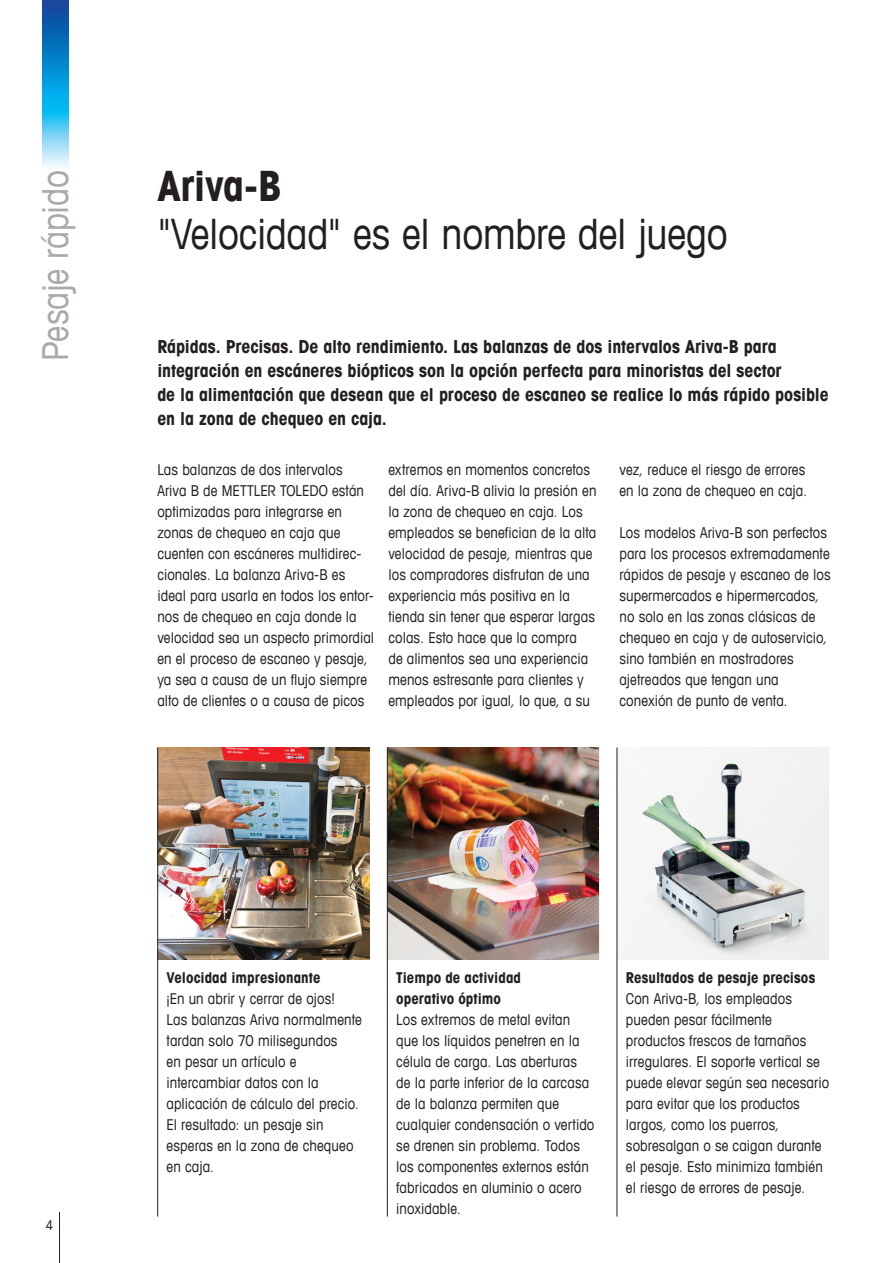
<style>
.page{position:relative;width:893px;height:1263px;background:#fff}
.page>*{position:absolute;margin:0;border:0;box-sizing:border-box;transform-origin:0 0}
.t1{font:condensed 42px "Avant Garde Com";letter-spacing:-.005em;color:#231f20}
.t2{font:700 condensed 42px "Avant Garde Com";letter-spacing:-.015em;color:#231f20}
.t3{font:condensed 36px "Avant Garde Com";letter-spacing:-.01em;color:#a8a9ad}
.t4{font:700 condensed 18px/24px "Avant Garde Com";letter-spacing:-.005em;color:#231f20}
.t5{font:condensed 15px/21px "Avant Garde Com";letter-spacing:.005em;color:#231f20}
.t6{font:700 condensed 15px/21px "Avant Garde Com";letter-spacing:.005em;color:#231f20}
.t7{font:condensed 13.5px "Avant Garde Com";color:#231f20}
</style>
<div class="page">
<hr style="left:59px;top:1212px;width:1px;height:51px;background:#231f20">
<img style="left:43px;top:0;width:25px;height:167px">
<img style="left:388px;top:747px;width:211px;height:212px">
<img style="left:618px;top:747px;width:211px;height:212px">
<img style="left:158px;top:747px;width:211px;height:212px">
<hr style="left:157px;top:747px;width:1px;height:469px;background:#231f20">
<hr style="left:387px;top:747px;width:1px;height:469px;background:#231f20">
<hr style="left:617px;top:747px;width:1px;height:469px;background:#231f20">
<h2 class="t3" style="left:33px;top:361px;width:192px;rotate:-90deg">Pesaje rápido</h2>
<h1 class="t2" style="left:157px;top:158px;width:126px">Ariva-B</h1>
<h1 class="t1" style="left:157px;top:207px;width:572px">"Velocidad" es el nombre del juego</h1>
<p class="t4" style="left:157px;top:334px;width:673px">Rápidas. Precisas. De alto rendimiento. Las balanzas de dos intervalos Ariva-B para integración en escáneres biópticos son la opción perfecta para minoristas del sector<br>de la alimentación que desean que el proceso de escaneo se realice lo más rápido posible en la zona de chequeo en caja.</p>
<p class="t5" style="left:157px;top:459px;width:218px">Las balanzas de dos intervalos<br>Ariva B de METTLER TOLEDO están optimizadas para integrarse en zonas de chequeo en caja que cuenten con escáneres multidirec&shy;cionales. La balanza Ariva-B es ideal para usarla en todos los entor&shy;nos de chequeo en caja donde la velocidad sea un aspecto primordial en el proceso de escaneo y pesaje, ya sea a causa de un flujo siempre alto de clientes o a causa de picos</p>
<p class="t5" style="left:388px;top:459px;width:210px">extremos en momentos concretos del día. Ariva-B alivia la presión en la zona de chequeo en caja. Los empleados se benefician de la alta velocidad de pesaje, mientras que los compradores disfrutan de una experiencia más positiva en la tienda sin tener que esperar largas colas. Esto hace que la compra<br>de alimentos sea una experiencia menos estresante para clientes y empleados por igual, lo que, a su</p>
<p class="t5" style="left:619px;top:459px;width:189px">vez, reduce el riesgo de errores en la zona de chequeo en caja.</p>
<p class="t5" style="left:619px;top:522px;width:213px">Los modelos Ariva-B son perfectos para los procesos extremadamente rápidos de pesaje y escaneo de los supermercados e hipermercados, no solo en las zonas clásicas de chequeo en caja y de autoservicio, sino también en mostradores ajetreados que tengan una conexión de punto de venta.</p>
<p class="t7" style="left:46px;top:1217px;width:9px">4</p>
<p class="t6" style="left:167px;top:967px;width:155px">Velocidad impresionante</p>
<p class="t5" style="left:167px;top:988px;width:197px">¡En un abrir y cerrar de ojos!<br>Las balanzas Ariva normalmente tardan solo 70 milisegundos<br>en pesar un artículo e intercambiar datos con la aplicación de cálculo del precio.<br>El resultado: un pesaje sin esperas en la zona de chequeo en caja.</p>
<p class="t6" style="left:396px;top:967px;width:126px">Tiempo de actividad operativo óptimo</p>
<p class="t5" style="left:396px;top:1009px;width:200px">Los extremos de metal evitan que los líquidos penetren en la célula de carga. Las aberturas de la parte inferior de la carcasa de la balanza permiten que cualquier condensación o vertido se drenen sin problema. Todos los componentes externos están fabricados en aluminio o acero inoxidable.</p>
<p class="t6" style="left:626px;top:967px;width:191px">Resultados de pesaje precisos</p>
<p class="t5" style="left:626px;top:988px;width:205px">Con Ariva-B, los empleados pueden pesar fácilmente productos frescos de tamaños irregulares. El soporte vertical se puede elevar según sea necesario para evitar que los productos largos, como los puerros, sobresalgan o se caigan durante el pesaje. Esto minimiza también el riesgo de errores de pesaje.</p>
</div>
